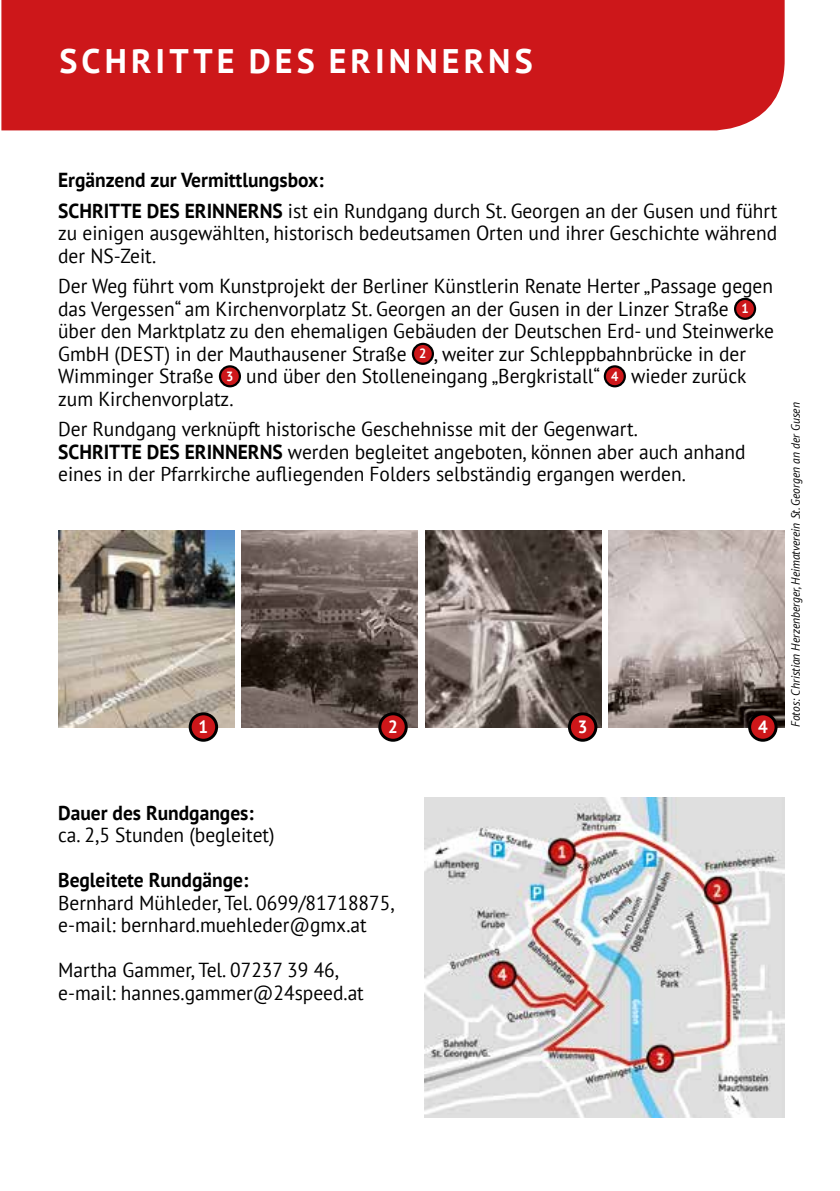
<style>
.page{position:relative;width:840px;height:1191px;background:#fff}
.page>*{position:absolute;margin:0;border:0;box-sizing:border-box;transform-origin:0 0}
.t1{font:700 34px "PT Sans";letter-spacing:.12em;color:#fff}
.t2{font:20.2px/22.4px "PT Sans";color:#000;scale:.96 1}
.t3{font:700 20.2px/30.4px "PT Sans";color:#000;scale:.96 1}
.t4{font:700 17.8px "PT Sans";color:#fff;scale:.96 1}
.t5{font:italic 12px "PT Sans";color:#000;scale:.96 1}
.s1{font-weight:400}
.s2{font-weight:700;font-size:13.4px;color:#fff}
.s3{font-weight:700}
</style>
<div class="page">
<div style="left:1px;top:0;width:783px;height:130px;background:#cd171a"></div>
<svg style="left:734px;top:299px;width:20px;height:20px"></svg>
<div style="left:733px;top:298px;width:22px;height:22px;border:2px solid #000;border-radius:50%"></div>
<svg style="left:412px;top:344px;width:20px;height:20px"></svg>
<div style="left:411px;top:343px;width:23px;height:22px;border:2px solid #000;border-radius:50%"></div>
<svg style="left:220px;top:366px;width:20px;height:20px"></svg>
<div style="left:219px;top:365px;width:22px;height:22px;border:2px solid #000;border-radius:50%"></div>
<svg style="left:604px;top:366px;width:20px;height:20px"></svg>
<div style="left:603px;top:365px;width:22px;height:22px;border:2px solid #000;border-radius:50%"></div>
<img style="left:241px;top:531px;width:176px;height:196px">
<img style="left:58px;top:531px;width:176px;height:196px">
<img style="left:608px;top:531px;width:176px;height:196px">
<img style="left:425px;top:531px;width:176px;height:196px">
<div style="left:190px;top:714px;width:26px;height:26px;background:#cd171a;border-radius:50%"></div>
<div style="left:189px;top:712px;width:29px;height:29px;border:3px solid #000;border-radius:50%"></div>
<div style="left:379px;top:714px;width:27px;height:26px;background:#cd171a;border-radius:50%"></div>
<div style="left:378px;top:712px;width:29px;height:29px;border:3px solid #000;border-radius:50%"></div>
<div style="left:749px;top:714px;width:26px;height:26px;background:#cd171a;border-radius:50%"></div>
<div style="left:747px;top:712px;width:30px;height:29px;border:3px solid #000;border-radius:50%"></div>
<div style="left:569px;top:714px;width:26px;height:26px;background:#cd171a;border-radius:50%"></div>
<div style="left:567px;top:712px;width:30px;height:29px;border:3px solid #000;border-radius:50%"></div>
<img style="left:424px;top:797px;width:360px;height:320px">
<h1 class="t1" style="left:59px;top:39px;width:116px">SCHRITT</h1>
<h1 class="t1" style="left:217px;top:39px;width:315px">E DES ERINNERNS</h1>
<p class="t3" style="left:58px;top:165px;width:750px">Ergänzend zur Vermittlungsbox:<br>SCHRITTE DES ERINNERNS <span class="s1">ist ein Rundgang durch St. Georgen an der Gusen und führt</span></p>
<p class="t2" style="left:58px;top:222px;width:750px">zu einigen ausgewählten, historisch bedeutsamen Orten und ihrer Geschichte während der NS-Zeit.</p>
<p class="t2" style="left:58px;top:275px;width:746px">Der Weg führt vom Kunstprojekt der Berliner Künstlerin Renate Herter „Passage gegen das Vergessen“ am Kirchenvorplatz St. Georgen an der Gusen in der Linzer Straße <span class="s2">1 </span>über den Marktplatz zu den ehemaligen Gebäuden der Deutschen Erd- und Steinwerke GmbH (DEST) in der Mauthausener Straße <span class="s2">2</span> , weiter zur Schleppbahnbrücke in der Wimminger Straße <span class="s2">3</span> und über den Stolleneingang „Bergkristall“ <span class="s2">4</span> wieder zurück zum Kirchenvorplatz.</p>
<p class="t2" style="left:58px;top:417px;width:717px">Der Rundgang verknüpft historische Geschehnisse mit der Gegenwart.<br><span class="s3">SCHRITTE DES ERINNERNS</span> werden begleitet angeboten, können aber auch anhand eines in der Pfarrkirche aufliegenden Folders selbständig ergangen werden.</p>
<p class="t4" style="left:198px;top:715px;width:12px">1</p>
<p class="t4" style="left:388px;top:715px;width:12px">2</p>
<p class="t4" style="left:577px;top:715px;width:12px">3</p>
<p class="t4" style="left:757px;top:715px;width:12px">4</p>
<p class="t5" style="left:787px;top:727px;width:339px;rotate:-90deg">Fotos: Christian Herzenberger, Heimatverein St. Georgen an der Gusen</p>
<p class="t3" style="left:58px;top:797px;width:205px">Dauer des Rundganges:</p>
<p class="t2" style="left:58px;top:823px;width:227px">ca. 2,5 Stunden (begleitet)</p>
<p class="t3" style="left:58px;top:864px;width:199px">Begleitete Rundgänge:</p>
<p class="t2" style="left:58px;top:891px;width:352px">Bernhard Mühleder, Tel. 0699/81718875, e-mail: bernhard.muehleder@gmx.at</p>
<p class="t2" style="left:58px;top:958px;width:320px">Martha Gammer, Tel. 07237 39 46, e-mail: hannes.gammer@24speed.at</p>
</div>
